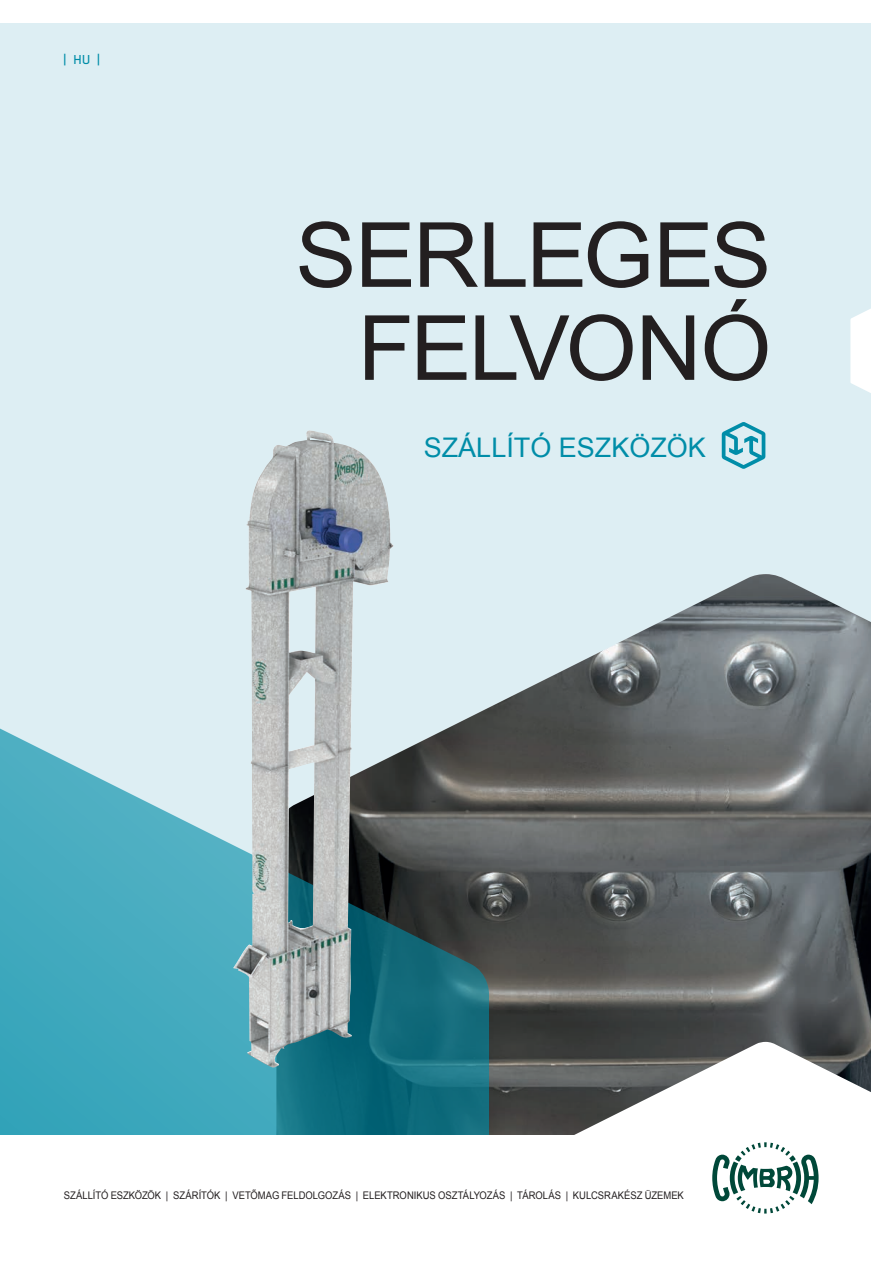
<style>
.page{position:relative;width:893px;height:1263px;background:#fff}
.page>*{position:absolute;margin:0;border:0;box-sizing:border-box;transform-origin:0 0}
.t1{font:90px/93px "Arial";letter-spacing:-.03em;color:#231f20;text-align:right}
.ARIAL_CB_Head_20_20{font:27px "Arial";color:#008da8}
.CB_Head_10_10{font:500 15px "Blender";color:#008da8}
.CB_Head_10_10-2{font:10.5px "Arial";color:#231f20;scale:.9 1}
</style>
<div class="page">
<div style="left:0;top:23px;width:872px;height:1221px;background:#ddeef3"></div>
<img style="left:458px;top:574px;width:414px;height:561px">
<svg style="left:510px;top:1042px;width:362px;height:93px;background:#a2a3a3"></svg>
<svg style="left:850px;top:308px;width:22px;height:85px;background:#fafcfd"></svg>
<svg style="left:722px;top:422px;width:43px;height:47px"></svg>
<svg style="left:0;top:723px;width:489px;height:412px;background:#4c99a8"></svg>
<div style="left:0;top:1135px;width:893px;height:128px;background:#fff"></div>
<svg style="left:712px;top:1142px;width:107px;height:71px"></svg>
<img style="left:233px;top:430px;width:161px;height:637px">
<p class="CB_Head_10_10" style="left:64px;top:51px;width:38px">| HU |</p>
<h1 class="t1" style="left:295px;top:210px;width:477px">SERLEGES<br>FELVONÓ</h1>
<p class="ARIAL_CB_Head_20_20" style="left:424px;top:429px;width:284px">SZÁLLÍTÓ ESZKÖZÖK</p>
<p class="CB_Head_10_10-2" style="left:64px;top:1188px;width:690px">SZÁLLÍTÓ ESZKÖZÖK | SZÁRÍTÓK | VETŐMAG FELDOLGOZÁS | ELEKTRONIKUS OSZTÁLYOZÁS | TÁROLÁS | KULCSRAKÉSZ ÜZEMEK</p>
</div>
